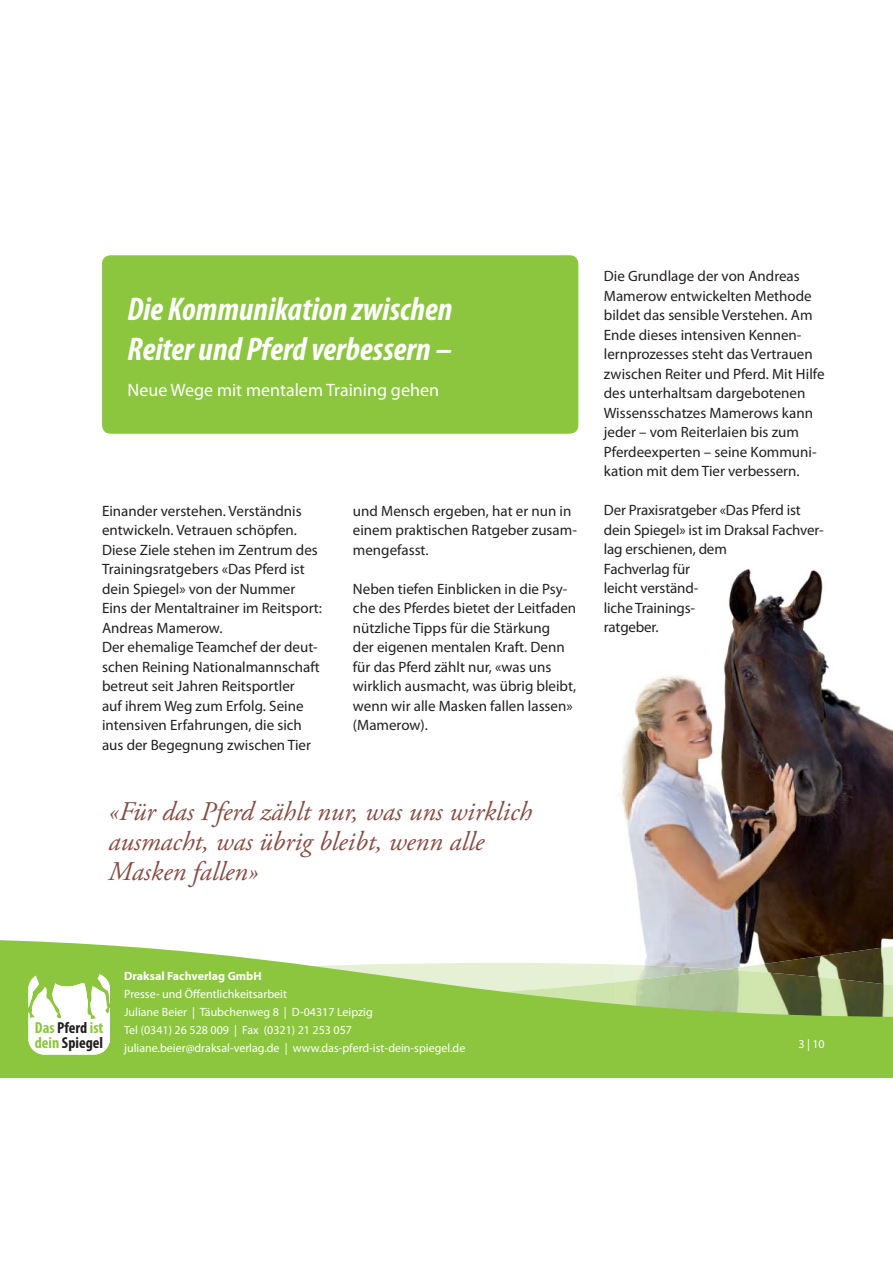
<style>
.page{position:relative;width:893px;height:1263px;background:#fff}
.page>*{position:absolute;margin:0;border:0;box-sizing:border-box;transform-origin:0 0}
.t1{font:italic 700 condensed 33px/39.6px "Myriad Pro";color:#fff}
.t2{font:italic 27px/30px "Adobe Garamond Pro";color:#874c43}
.t3{font:18px "Myriad Pro";color:#fff}
.t4{font:700 condensed 15.9px/15.3px "Myriad Pro";color:#231f20}
.t5{font:15px/19.5px "Myriad Pro";color:#231f20}
.t6{font:12px/18px "Myriad Pro";color:#fff}
.t7{font:700 12px "Myriad Pro";color:#fff}
.s1{color:#8cc63f}
</style>
<div class="page">
<img style="left:619px;top:568px;width:273px;height:370px">
<svg style="left:0;top:938px;width:892px;height:140px"></svg>
<svg style="left:0;top:963px;width:615px;height:115px;background:#9cce5b"></svg>
<div style="left:102px;top:255px;width:476px;height:179px;background:#8cc63f;border-radius:9px"></div>
<h1 class="t1" style="left:128px;top:291px;width:326px">Die Kommunikation zwischen<br>Reiter und Pferd verbessern –</h1>
<p class="t3" style="left:128px;top:384px;width:313px">Neue Wege mit mentalem Training gehen</p>
<p class="t5" style="left:102px;top:502px;width:221px">Einander verstehen. Verständnis entwickeln. Vetrauen schöpfen.<br>Diese Ziele stehen im Zentrum des<br>Trainingsratgebers «Das Pferd ist dein Spiegel» von der Nummer<br>Eins der Mentaltrainer im Reitsport:<br>Andreas Mamerow.<br>Der ehemalige Teamchef der deut&shy;schen Reining Nationalmannschaft betreut seit Jahren Reitsportler<br>auf ihrem Weg zum Erfolg. Seine intensiven Erfahrungen, die sich aus der Begegnung zwischen Tier</p>
<p class="t5" style="left:353px;top:502px;width:225px">und Mensch ergeben, hat er nun in einem praktischen Ratgeber zusam&shy;mengefasst.</p>
<p class="t5" style="left:353px;top:580px;width:225px">Neben tiefen Einblicken in die Psy&shy;che des Pferdes bietet der Leitfaden nützliche Tipps für die Stärkung<br>der eigenen mentalen Kraft. Denn für das Pferd zählt nur, «was uns wirklich ausmacht, was übrig bleibt, wenn wir alle Masken fallen lassen» (Mamerow).</p>
<h2 class="t2" style="left:108px;top:798px;width:425px">«Für das Pferd zählt nur, was uns wirklich ausmacht, was übrig bleibt, wenn alle<br>Masken fallen»</h2>
<p class="t5" style="left:604px;top:268px;width:222px">Die Grundlage der von Andreas<br>Mamerow entwickelten Methode bildet das sensible Verstehen. Am<br>Ende dieses intensiven Kennen&shy;lernprozesses steht das Vertrauen zwischen Reiter und Pferd. Mit Hilfe des unterhaltsam dargebotenen<br>Wissensschatzes Mamerows kann jeder – vom Reiterlaien bis zum<br>Pferdeexperten – seine Kommuni&shy;kation mit dem Tier verbessern.</p>
<p class="t5" style="left:604px;top:501px;width:221px">Der Praxisratgeber «Das Pferd ist dein Spiegel» ist im Draksal Fachver&shy;lag erschienen, dem<br>Fachverlag für<br>leicht verständ-<br>liche Trainings-<br>ratgeber.</p>
<p class="t4" style="left:35px;top:1021px;width:70px"><span class="s1">Das</span> Pferd <span class="s1">ist dein</span> Spiegel</p>
<p class="t7" style="left:124px;top:972px;width:139px">Draksal Fachverlag GmbH</p>
<p class="t6" style="left:124px;top:986px;width:343px">Presse- und Öffentlichkeitsarbeit<br>Juliane Beier | Täubchenweg 8 | D-04317 Leipzig<br>Tel (0341) 26 528 009 | Fax (0321) 21 253 057 juliane.beier@draksal-verlag.de | www.das-pferd-ist-dein-spiegel.de</p>
<p class="t6" style="left:798px;top:1035px;width:28px">3 | 10</p>
</div>
